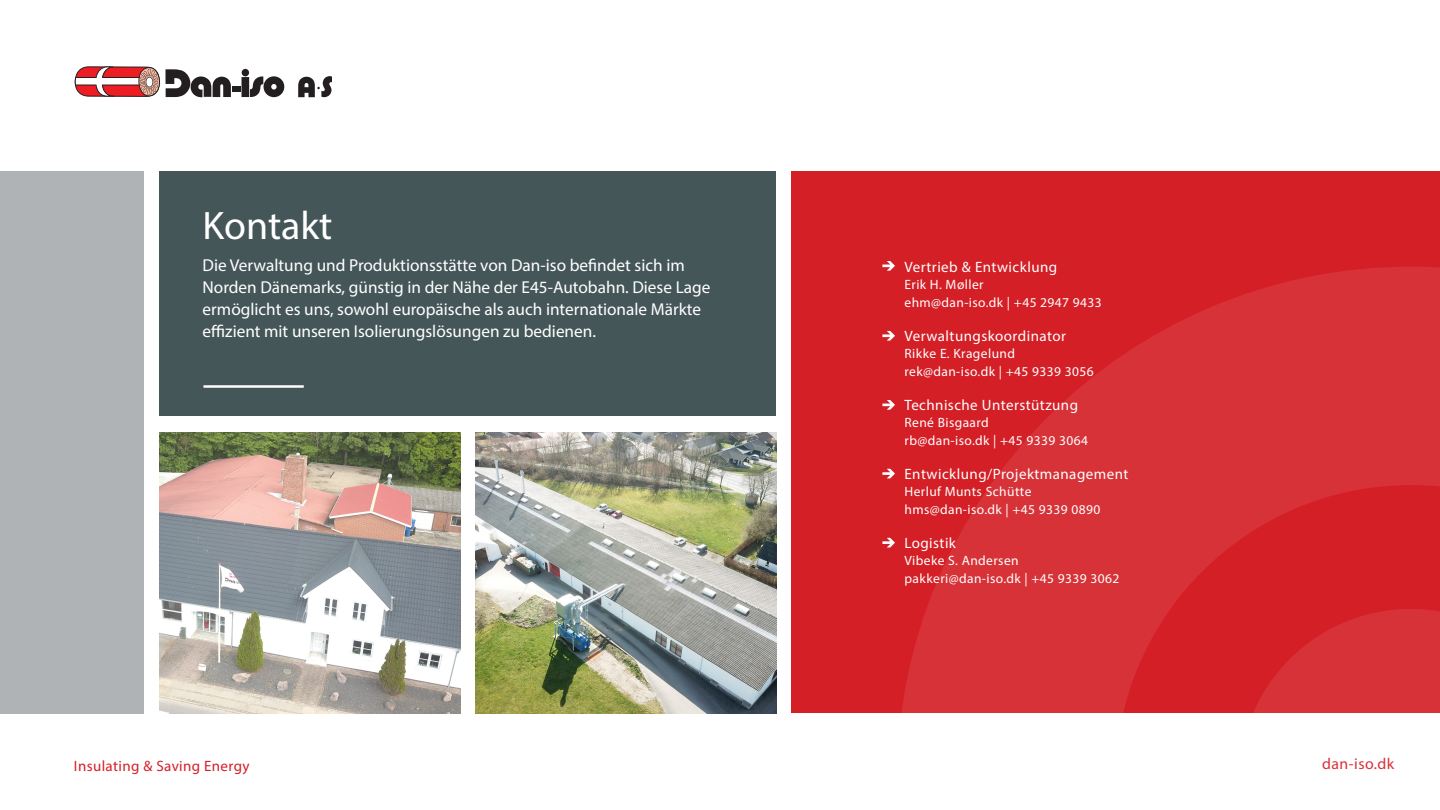
<style>
.page{position:relative;width:1440px;height:810px;background:#fff}
.page>*{position:absolute;margin:0;border:0;box-sizing:border-box;transform-origin:0 0}
.t1{font:39.9px "Myriad Pro";color:#fff}
.t2{font:17.25px/21.8px "Myriad Pro";color:#fff}
.t3{font:15.75px "Myriad Pro";letter-spacing:.03em;color:#d41f26}
.t4{font:15px "Myriad Pro";letter-spacing:.03em;color:#fff}
.t5{font:15px "Myriad Pro";letter-spacing:.025em;color:#d41f26}
.t6{font:13.5px/17.2px "Myriad Pro";letter-spacing:.03em;color:#fff}
</style>
<div class="page">
<svg style="left:166px;top:69px;width:65px;height:28px"></svg>
<div style="left:232px;top:87px;width:8px;height:5px;background:#231f20"></div>
<svg style="left:242px;top:69px;width:42px;height:28px"></svg>
<svg style="left:298px;top:76px;width:34px;height:21px"></svg>
<svg style="left:75px;top:66px;width:85px;height:31px"></svg>
<div style="left:0;top:171px;width:144px;height:542px;background:#b0b3b5"></div>
<div style="left:159px;top:171px;width:617px;height:245px;background:#455658"></div>
<hr style="left:203px;top:385px;width:101px;height:3px;background:#fff">
<div style="left:791px;top:171px;width:649px;height:542px;background:#d41f26"></div>
<svg style="left:902px;top:267px;width:538px;height:446px;fill:#d73238"></svg>
<svg style="left:1239px;top:609px;width:201px;height:104px"></svg>
<svg style="left:882px;top:261px;width:13px;height:10px"></svg>
<svg style="left:882px;top:331px;width:13px;height:10px"></svg>
<svg style="left:882px;top:400px;width:13px;height:10px"></svg>
<svg style="left:882px;top:469px;width:13px;height:9px"></svg>
<svg style="left:882px;top:538px;width:13px;height:10px"></svg>
<img style="left:159px;top:433px;width:301px;height:280px">
<img style="left:475px;top:433px;width:301px;height:280px">
<h1 class="t1" style="left:203px;top:201px;width:131px">Kontakt</h1>
<p class="t2" style="left:203px;top:255px;width:509px">Die Verwaltung und Produktionsstätte von Dan-iso befindet sich im Norden Dänemarks, günstig in der Nähe der E45-Autobahn. Diese Lage ermöglicht es uns, sowohl europäische als auch internationale Märkte effizient mit unseren Isolierungslösungen zu bedienen.</p>
<p class="t5" style="left:74px;top:757px;width:177px">Insulating &amp; Saving Energy</p>
<p class="t4" style="left:904px;top:258px;width:154px">Vertrieb &amp; Entwicklung</p>
<p class="t6" style="left:904px;top:276px;width:199px">Erik H. Møller<br>ehm@dan-iso.dk | +45 2947 9433</p>
<p class="t4" style="left:904px;top:327px;width:163px">Verwaltungskoordinator</p>
<p class="t6" style="left:904px;top:345px;width:191px">Rikke E. Kragelund rek@dan-iso.dk | +45 9339 3056</p>
<p class="t4" style="left:904px;top:396px;width:175px">Technische Unterstützung</p>
<p class="t6" style="left:904px;top:414px;width:185px">René Bisgaard<br>rb@dan-iso.dk | +45 9339 3064</p>
<p class="t4" style="left:904px;top:465px;width:225px">Entwicklung/Projektmanagement</p>
<p class="t6" style="left:904px;top:483px;width:197px">Herluf Munts Schütte hms@dan-iso.dk | +45 9339 0890</p>
<p class="t4" style="left:904px;top:534px;width:53px">Logistik</p>
<p class="t6" style="left:904px;top:552px;width:216px">Vibeke S. Andersen pakkeri@dan-iso.dk | +45 9339 3062</p>
<p class="t3" style="left:1322px;top:754px;width:74px">dan-iso.dk</p>
</div>
